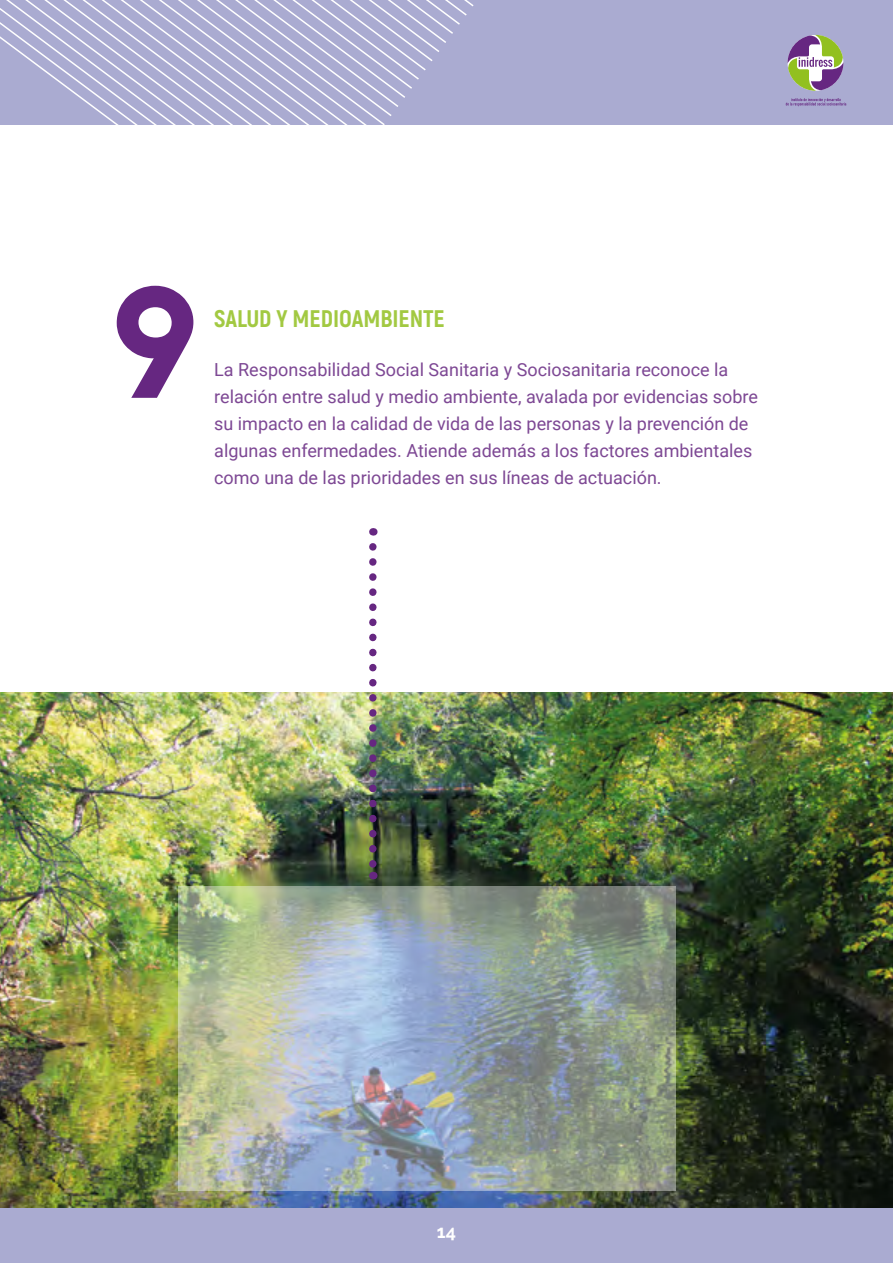
<style>
.page{position:relative;width:893px;height:1263px;background:#fff}
.page>*{position:absolute;margin:0;border:0;box-sizing:border-box;transform-origin:0 0}
.t1{font:700 150px "Arvo";color:#662781}
.t2{font:800 24px "Akrobat";color:#92c020}
.t3{font:18px/27px "Roboto";color:#662781}
.t4{font:700 18px "Raleway";color:#fff}
</style>
<div class="page">
<img style="left:0;top:693px;width:893px;height:516px">
<div style="left:0;top:0;width:893px;height:125px;background:#aaabd1"></div>
<svg style="left:0;top:0;width:474px;height:125px"></svg>
<div style="left:0;top:1209px;width:893px;height:54px;background:#aaabd1"></div>
<svg style="left:787px;top:35px;width:56px;height:56px"></svg>
<svg style="left:786px;top:98px;width:60px;height:8px"></svg>
<img style="left:178px;top:886px;width:498px;height:305px">
<img style="left:369px;top:547px;width:8px;height:332px">
<h1 class="t1" style="left:109px;top:249px;width:86px">9</h1>
<h2 class="t2" style="left:214px;top:304px;width:232px">SALUD Y MEDIOAMBIENTE</h2>
<p class="t3" style="left:214px;top:355px;width:545px">La Responsabilidad Social Sanitaria y Sociosanitaria reconoce la relación entre salud y medio ambiente, avalada por evidencias sobre su impacto en la calidad de vida de las personas y la prevención de algunas enfermedades. Atiende además a los factores ambientales como una de las prioridades en sus líneas de actuación.</p>
<p class="t4" style="left:437px;top:1221px;width:21px">14</p>
</div>
